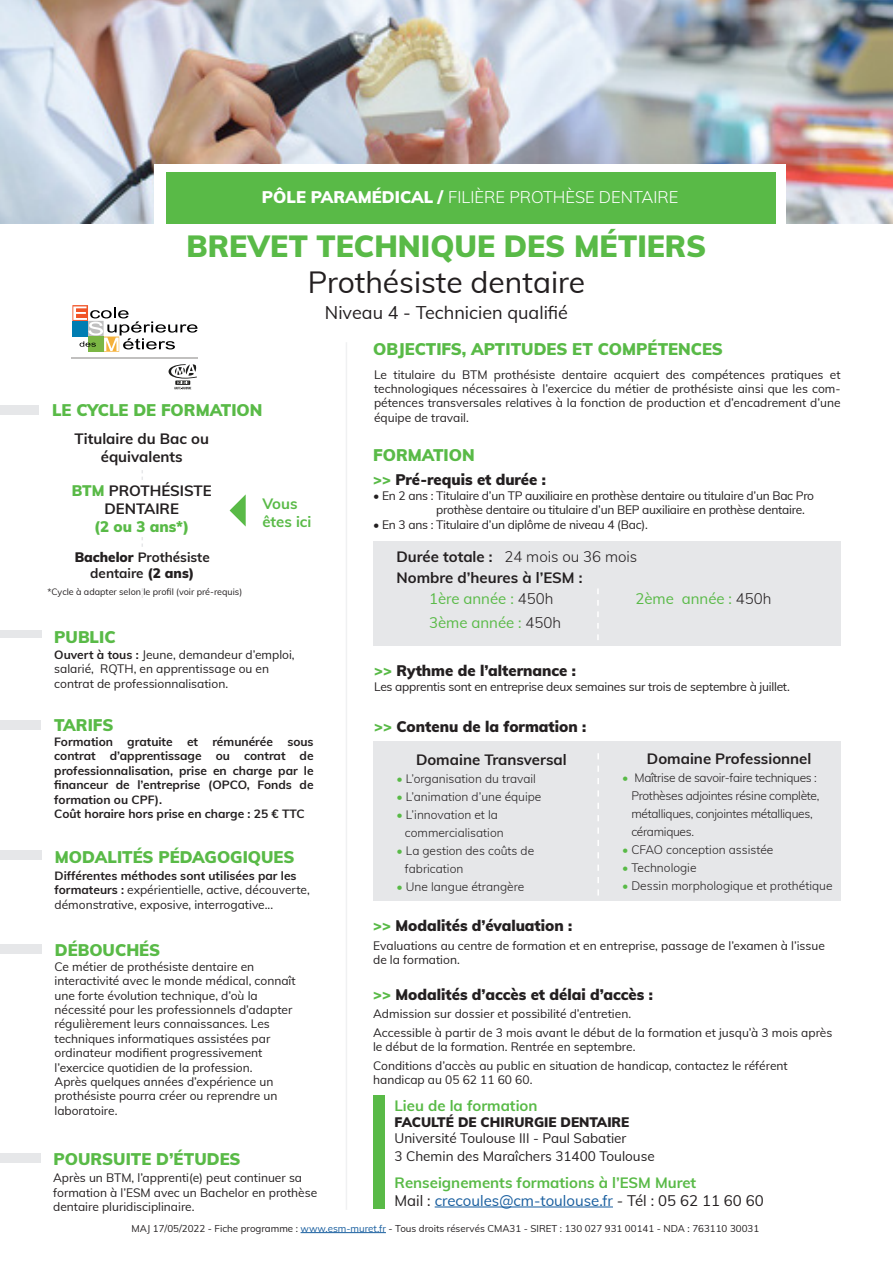
<style>
.page{position:relative;width:893px;height:1263px;background:#fff}
.page>*{position:absolute;margin:0;border:0;box-sizing:border-box;transform-origin:0 0}
.t1{font:900 30px "Muli";color:#59ba47}
.t2{font:30px "Muli";color:#231f20}
.t3{font:18px "Muli";color:#231f20}
.t4{font:900 16.5px "Muli";color:#59ba47}
.t5{font:300 16.5px "Muli";color:#fff}
.t6{font:900 15px "Muli";color:#231f20}
.t7{font:700 15px/18px "Muli";color:#231f20;text-align:center}
.t8{font:700 15px "Muli";color:#59ba47}
.t9{font:15px "Muli";color:#175d9e}
.t10{font:15px "Muli";color:#59ba47}
.t11{font:300 15px "Muli";color:#231f20}
.t12{font:900 15px "Muli";color:#59ba47}
.t13{font:13.5px "Muli";color:#231f20}
.t14{font:700 13.5px/16.2px "Muli";color:#231f20;text-align:center}
.t15{font:900 13.5px "Muli";color:#231f20}
.t16{font:12px/14.4px "Muli";color:#231f20}
.t17{font:12px/14.4px "Muli";letter-spacing:-.02em;color:#231f20}
.t18{font:300 12px/18px "Muli";color:#231f20}
.t19{font:700 12px/14.4px "Muli";color:#231f20;text-align:justify}
.t20{font:300 12px/18px "Muli";letter-spacing:-.025em;color:#231f20}
.t21{font:9.75px "Muli";color:#231f20}
.t22{font:9px "Muli";color:#231f20}
.s1{font-weight:900}
.s2{font-weight:900;color:#59ba47}
.s3{font-weight:700}
.s4{color:#59ba47}
.s5{font-weight:300;color:#231f20}
.s6{color:#231f20}
.s7{font-style:italic;color:#231f20}
.s8{color:#175d9e}
</style>
<div class="page">
<img style="left:0;top:0;width:893px;height:224px">
<div style="left:154px;top:164px;width:632px;height:67px;background:#fff"></div>
<div style="left:166px;top:172px;width:610px;height:52px;background:#59ba47"></div>
<hr style="left:346px;top:342px;width:1px;height:868px;background:#f0f1f2">
<div style="left:373px;top:1095px;width:12px;height:114px;background:#59ba47"></div>
<hr style="left:435px;top:1206px;width:178px;height:1px;background:#175d9e">
<div style="left:374px;top:741px;width:467px;height:159px;background:#e6e7e9"></div>
<svg style="left:597px;top:753px;width:2px;height:142px"></svg>
<div style="left:373px;top:541px;width:468px;height:105px;background:#e6e7e9"></div>
<svg style="left:597px;top:589px;width:2px;height:51px"></svg>
<div style="left:0;top:943px;width:41px;height:10px;background:#e6e7e9"></div>
<div style="left:0;top:850px;width:41px;height:9px;background:#e6e7e9"></div>
<div style="left:0;top:630px;width:41px;height:8px;background:#e6e7e9"></div>
<div style="left:0;top:1153px;width:40px;height:10px;background:#e6e7e9"></div>
<hr style="left:301px;top:1232px;width:85px;height:1px;background:#175d9e">
<div style="left:0;top:405px;width:39px;height:10px;background:#e6e7e9"></div>
<svg style="left:230px;top:494px;width:16px;height:33px"></svg>
<div style="left:0;top:720px;width:41px;height:10px;background:#e6e7e9"></div>
<svg style="left:72px;top:305px;width:125px;height:47px"></svg>
<hr style="left:71px;top:357px;width:127px;height:2px;background:#c1c0bf">
<svg style="left:169px;top:364px;width:28px;height:25px"></svg>
<p class="t5" style="left:262px;top:186px;width:418px"><span class="s1">PÔLE PARAMÉDICAL /</span> FILIÈRE PROTHÈSE DENTAIRE</p>
<p class="t1" style="left:187px;top:224px;width:521px">BREVET TECHNIQUE DES MÉTIERS</p>
<p class="t2" style="left:308px;top:261px;width:279px">Prothésiste dentaire</p>
<p class="t3" style="left:325px;top:299px;width:245px">Niveau 4 - Technicien qualifié</p>
<p class="t4" style="left:52px;top:398px;width:212px">LE CYCLE DE FORMATION</p>
<p class="t7" style="left:75px;top:429px;width:136px">Titulaire du Bac ou équivalents</p>
<p class="t7" style="left:72px;top:481px;width:141px"><span class="s2">BTM</span> PROTHÉSISTE<br>DENTAIRE</p>
<p class="t12" style="left:94px;top:516px;width:97px">(2 ou 3 ans*)</p>
<p class="t14" style="left:75px;top:548px;width:137px"><span class="s1">Bachelor</span> Prothésiste dentaire <span class="s1">(2 ans)</span></p>
<p class="t22" style="left:48px;top:585px;width:196px">*Cycle à adapter selon le profil (voir pré-requis)</p>
<p class="t4" style="left:54px;top:625px;width:63px">PUBLIC</p>
<p class="t8" style="left:262px;top:493px;width:37px">Vous</p>
<p class="t8" style="left:262px;top:511px;width:51px">êtes ici</p>
<p class="t16" style="left:54px;top:647px;width:242px"><span class="s3">Ouvert à tous :</span> Jeune, demandeur d’emploi, salarié, RQTH, en apprentissage ou en contrat de professionnalisation.</p>
<p class="t4" style="left:54px;top:713px;width:61px">TARIFS</p>
<p class="t19" style="left:54px;top:734px;width:261px">Formation gratuite et rémunérée sous contrat d’apprentissage ou contrat de professionnalisation, prise en charge par le financeur de l’entreprise (OPCO, Fonds de formation ou CPF).</p>
<p class="t19" style="left:54px;top:806px;width:252px">Coût horaire hors prise en charge : 25 € TTC</p>
<p class="t4" style="left:55px;top:845px;width:241px">MODALITÉS PÉDAGOGIQUES</p>
<p class="t16" style="left:55px;top:868px;width:257px"><span class="s3">Différentes méthodes sont utilisées par les formateurs :</span> expérientielle, active, découverte, démonstrative, exposive, interrogative...</p>
<p class="t4" style="left:55px;top:938px;width:107px">DÉBOUCHÉS</p>
<p class="t16" style="left:55px;top:959px;width:243px">Ce métier de prothésiste dentaire en interactivité avec le monde médical, connaît une forte évolution technique, d’où la nécessité pour les professionnels d’adapter régulièrement leurs connaissances. Les techniques informatiques assistées par ordinateur modifient progressivement l’exercice quotidien de la profession.</p>
<p class="t16" style="left:55px;top:1074px;width:224px">Après quelques années d’expérience un prothésiste pourra créer ou reprendre un laboratoire.</p>
<p class="t4" style="left:53px;top:1147px;width:189px">POURSUITE D’ÉTUDES</p>
<p class="t16" style="left:53px;top:1170px;width:266px">Après un BTM, l’apprenti(e) peut continuer sa formation à l’ESM avec un Bachelor en prothèse dentaire pluridisciplinaire.</p>
<p class="t4" style="left:373px;top:337px;width:351px">OBJECTIFS, APTITUDES ET COMPÉTENCES</p>
<p class="t16" style="left:374px;top:366px;width:468px;text-align:justify">Le titulaire du BTM prothésiste dentaire acquiert des compétences pratiques et technologiques nécessaires à l’exercice du métier de prothésiste ainsi que les com&shy;pétences transversales relatives à la fonction de production et d’encadrement d’une équipe de travail.</p>
<p class="t4" style="left:373px;top:443px;width:103px">FORMATION</p>
<p class="t6" style="left:373px;top:469px;width:174px"><span class="s4">&gt;&gt;</span> Pré-requis et durée :</p>
<p class="t17" style="left:436px;top:488px;width:379px;text-indent:-63px">• En 2 ans : Titulaire d’un TP auxiliaire en prothèse dentaire ou titulaire d’un Bac Pro prothèse dentaire ou titulaire d’un BEP auxiliaire en prothèse dentaire.</p>
<p class="t17" style="left:373px;top:516px;width:276px">• En 3 ans : Titulaire d’un diplôme de niveau 4 (Bac).</p>
<p class="t11" style="left:396px;top:546px;width:242px"><span class="s3">Durée totale :</span> 24 mois ou 36 mois</p>
<p class="t7" style="left:396px;top:568px;width:188px">Nombre d’heures à l’ESM :</p>
<p class="t10" style="left:429px;top:588px;width:126px">1ère année : <span class="s5">450h</span></p>
<p class="t10" style="left:635px;top:588px;width:138px">2ème année : <span class="s5">450h</span></p>
<p class="t10" style="left:429px;top:612px;width:134px">3ème année : <span class="s5">450h</span></p>
<p class="t6" style="left:374px;top:660px;width:203px"><span class="s4">&gt;&gt;</span> Rythme de l’alternance :</p>
<p class="t17" style="left:374px;top:678px;width:417px">Les apprentis sont en entreprise deux semaines sur trois de septembre à juillet.</p>
<p class="t6" style="left:374px;top:715px;width:214px"><span class="s4">&gt;&gt;</span> Contenu de la formation :</p>
<p class="t7" style="left:416px;top:750px;width:152px">Domaine Transversal</p>
<p class="t18" style="left:396px;top:769px;width:141px"><span class="s4">•</span> L’organisation du travail</p>
<p class="t18" style="left:396px;top:787px;width:146px"><span class="s4">•</span> L’animation d’une équipe</p>
<p class="t18" style="left:405px;top:805px;width:100px;text-indent:-9px"><span class="s4">•</span> L’innovation et la commercialisation</p>
<p class="t18" style="left:405px;top:841px;width:131px;text-indent:-9px"><span class="s4">•</span> La gestion des coûts de fabrication</p>
<p class="t18" style="left:396px;top:877px;width:129px"><span class="s4">•</span> Une langue étrangère</p>
<p class="t7" style="left:647px;top:748px;width:166px">Domaine Professionnel</p>
<p class="t20" style="left:631px;top:768px;width:190px;text-indent:-9px"><span class="s4">•</span> Maîtrise de savoir-faire techniques :<br>Prothèses adjointes résine complète, métalliques, conjointes métalliques, céramiques.</p>
<p class="t18" style="left:622px;top:840px;width:153px"><span class="s4">•</span> CFAO conception assistée</p>
<p class="t18" style="left:622px;top:858px;width:76px"><span class="s4">•</span> Technologie</p>
<p class="t18" style="left:622px;top:876px;width:212px"><span class="s4">•</span> Dessin morphologique et prothétique</p>
<p class="t6" style="left:373px;top:914px;width:201px"><span class="s4">&gt;&gt;</span> Modalités d’évaluation :</p>
<p class="t16" style="left:373px;top:937px;width:453px">Evaluations au centre de formation et en entreprise, passage de l’examen à l’issue de la formation.</p>
<p class="t6" style="left:373px;top:983px;width:281px"><span class="s4">&gt;&gt;</span> Modalités d’accès et délai d’accès :</p>
<p class="t16" style="left:373px;top:1006px;width:259px">Admission sur dossier et possibilité d’entretien.</p>
<p class="t16" style="left:373px;top:1025px;width:461px">Accessible à partir de 3 mois avant le début de la formation et jusqu’à 3 mois après le début de la formation. Rentrée en septembre.</p>
<p class="t16" style="left:373px;top:1058px;width:416px">Conditions d’accès au public en situation de handicap, contactez le référent handicap au 05 62 11 60 60.</p>
<p class="t8" style="left:394px;top:1094px;width:144px">Lieu de la formation</p>
<p class="t15" style="left:394px;top:1112px;width:236px">FACULTÉ DE CHIRURGIE DENTAIRE</p>
<p class="t13" style="left:394px;top:1129px;width:233px">Université Toulouse III - Paul Sabatier</p>
<p class="t13" style="left:394px;top:1147px;width:262px">3 Chemin des Maraîchers 31400 Toulouse</p>
<p class="t8" style="left:394px;top:1171px;width:303px">Renseignements formations à l’ESM Muret</p>
<p class="t9" style="left:394px;top:1189px;width:371px"><span class="s6">Mail :</span> crecoules@cm-toulouse.fr <span class="s7">-</span> <span class="s6">Tél : 05 62 11 60 60</span></p>
<p class="t21" style="left:132px;top:1221px;width:629px">MAJ 17/05/2022 - Fiche programme : <span class="s8">www.esm-muret.fr</span> - Tous droits réservés CMA31 - SIRET : 130 027 931 00141 - NDA : 763110 30031</p>
</div>
